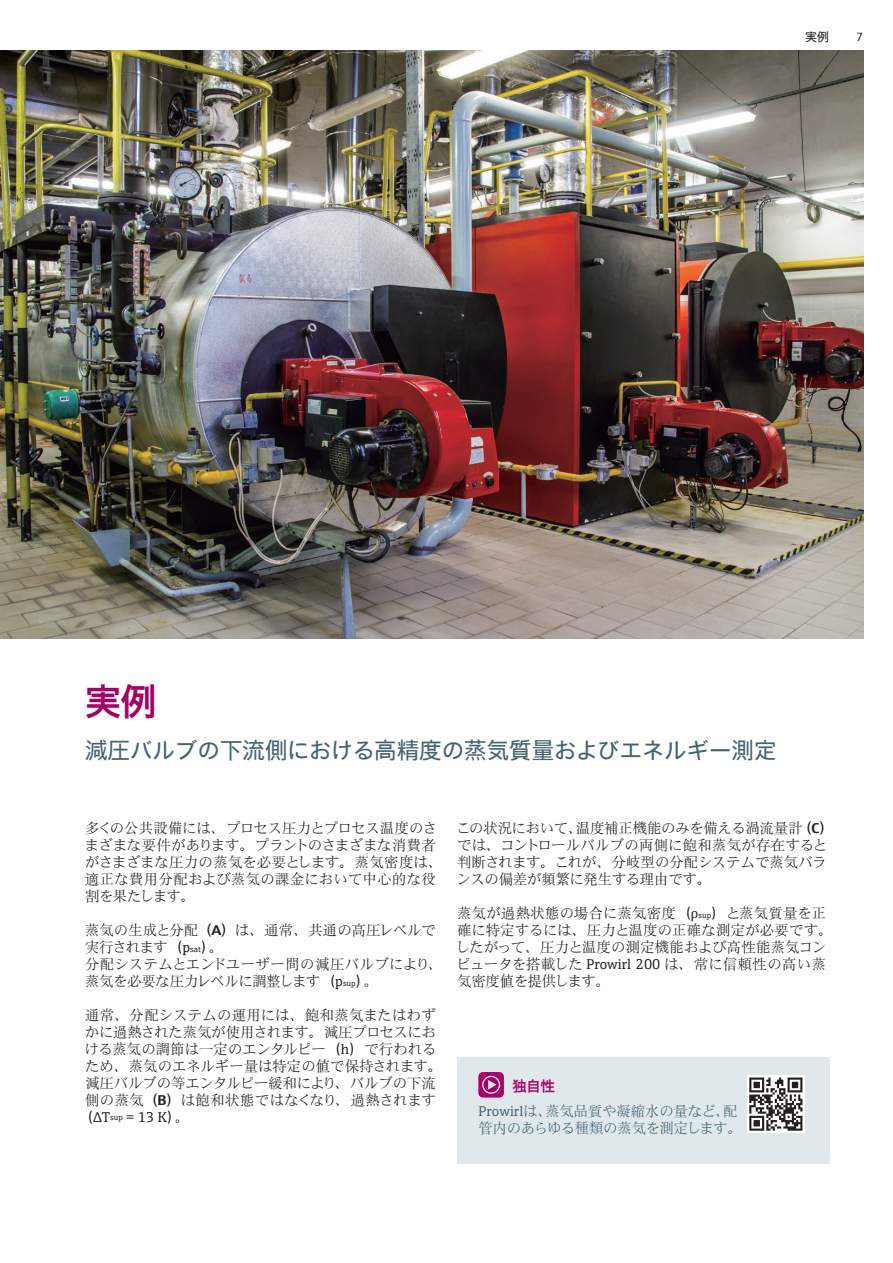
<style>
.page{position:relative;width:893px;height:1263px;background:#fff}
.page>*{position:absolute;margin:0;border:0;box-sizing:border-box;transform-origin:0 0}
.t1{font:700 36px "E+H Sans JP";color:#a70164}
.t2{font:22.5px "E+H Sans JP";color:#446472}
.t3{font:14.25px/17px "E+H Serif JP";letter-spacing:.005em;color:#231f20}
.t4{font:14.25px/17px "E+H Serif JP";letter-spacing:.025em;color:#231f20}
.t5{font:14.25px "E+H Serif JP";letter-spacing:.035em;color:#231f20}
.t6{font:14.25px/17px "E+H Serif JP";color:#446472}
.t7{font:700 14.25px "E+H Sans JP";color:#a70164}
.t8{font:12px "E+H Sans JP";color:#231f20}
.s1{font-family:"E+H Sans JP";font-weight:700}
.s2{font-size:8.25px}
</style>
<div class="page">
<div style="left:457px;top:1057px;width:372px;height:107px;background:#e0e8ec"></div>
<svg style="left:478px;top:1072px;width:26px;height:25px"></svg>
<div style="left:747px;top:1075px;width:58px;height:58px;background:linear-gradient(to right,#fff,#fff)"></div>
<svg style="left:749px;top:1077px;width:53px;height:54px;background:#8b8989"></svg>
<img style="left:0;top:51px;width:863px;height:587px">
<p class="t8" style="left:805px;top:29px;width:25px">実例</p>
<p class="t8" style="left:856px;top:29px;width:8px">7</p>
<h1 class="t1" style="left:85px;top:681px;width:73px">実例</h1>
<h2 class="t2" style="left:85px;top:737px;width:693px">減圧バルブの下流側における高精度の蒸気質量およびエネルギー測定</h2>
<p class="t3" style="left:84px;top:820px;width:359px">多くの公共設備には、プロセス圧力とプロセス温度のさまざまな要件があります。プラントのさまざまな消費者がさまざまな圧力の蒸気を必要とします。蒸気密度は、適正な費用分配および蒸気の課金において中心的な役割を果たします。</p>
<p class="t3" style="left:85px;top:922px;width:359px">蒸気の生成と分配<span class="s1">（A）</span>は、通常、共通の高圧レベルで実行されます（p<span class="s2">sat</span>）。<br>分配システムとエンドユーザー間の減圧バルブにより、蒸気を必要な圧力レベルに調整します（p<span class="s2">sup</span>）。</p>
<p class="t5" style="left:85px;top:1004px;width:352px">通常、分配システムの運用には、飽和蒸気またはわず</p>
<p class="t3" style="left:85px;top:1024px;width:352px">かに過熱された蒸気が使用されます。減圧プロセスにお</p>
<p class="t3" style="left:85px;top:1041px;width:353px">ける蒸気の調節は一定のエンタルピー（h）で行われる</p>
<p class="t3" style="left:85px;top:1058px;width:359px">ため、蒸気のエネルギー量は特定の値で保持されます。</p>
<p class="t3" style="left:85px;top:1075px;width:352px">減圧バルブの等エンタルピー緩和により、バルブの下流</p>
<p class="t5" style="left:85px;top:1089px;width:352px">側の蒸気<span class="s1">（B）</span>は飽和状態ではなくなり、過熱されます</p>
<p class="t3" style="left:79px;top:1109px;width:111px">（ΔT<span class="s2">sup</span> = 13 K）。</p>
<p class="t3" style="left:456px;top:820px;width:378px">この状況において、温度補正機能のみを備える渦流量計<span class="s1">（C）</span>では、コントロールバルブの両側に飽和蒸気が存在すると判断されます。これが、分岐型の分配システムで蒸気バランスの偏差が頻繁に発生する理由です。</p>
<p class="t4" style="left:456px;top:905px;width:378px">蒸気が過熱状態の場合に蒸気密度（ρ<span class="s2">sup</span>）と蒸気質量を正確に特定するには、圧力と温度の正確な測定が必要です。したがって、圧力と温度の測定機能および高性能蒸気コンピュータを搭載した Prowirl 200 は、常に信頼性の高い蒸気密度値を提供します。</p>
<p class="t7" style="left:512px;top:1078px;width:44px">独自性</p>
<p class="t6" style="left:478px;top:1103px;width:265px">Prowirlは、蒸気品質や凝縮水の量など、配管内のあらゆる種類の蒸気を測定します。</p>
</div>
